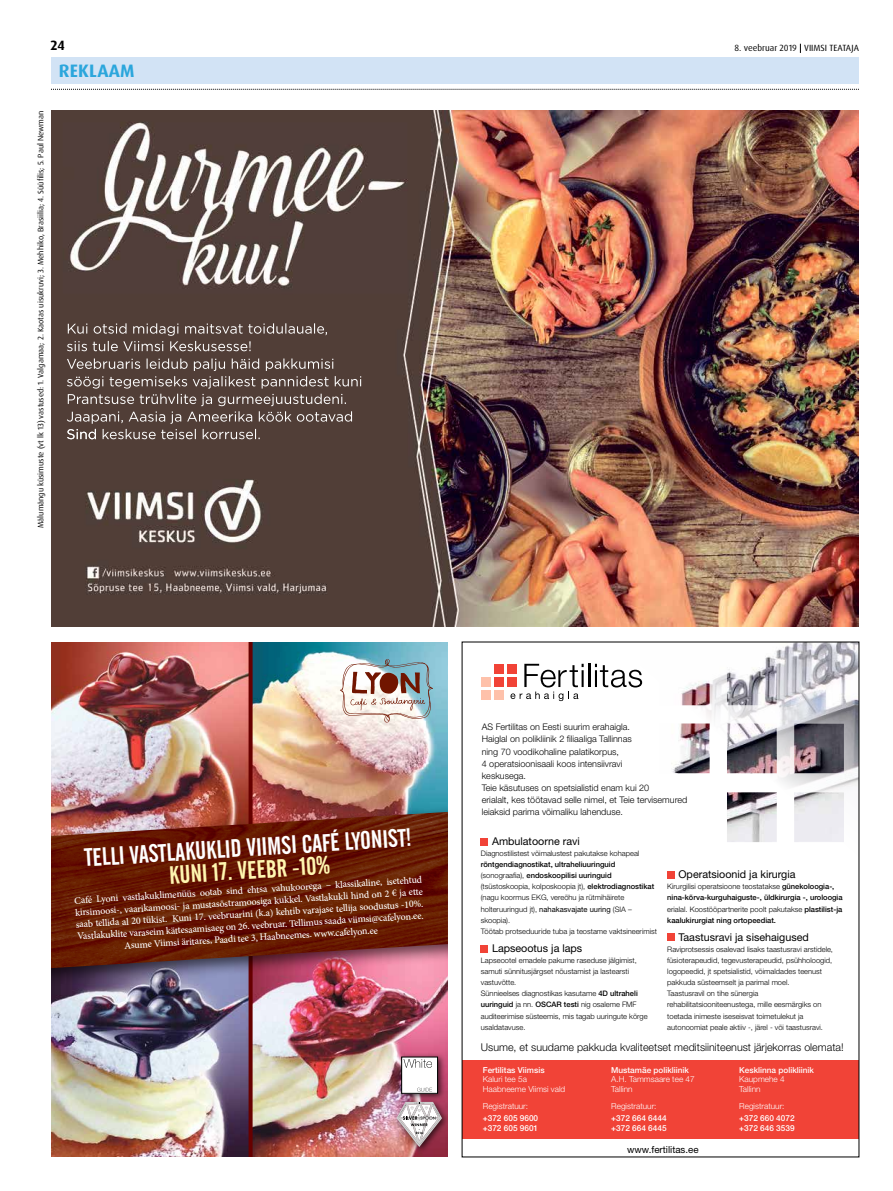
<style>
.page{position:relative;width:893px;height:1191px;background:#fff}
.page>*{position:absolute;margin:0;border:0;box-sizing:border-box;transform-origin:0 0}
.t1{font:24.9px "Alternate Gothic No 2 BT";color:#fff}
.t2{font:24.9px "Alternate Gothic No 2 BT";color:#fff6b0}
.t3{font:700 18px "Dax Pro";letter-spacing:.01em;color:#2ba6dc}
.t4{font:700 13.5px "Dax Pro";color:#000}
.t5{font:10.7px "Helvetica Neue LT Std";color:#000}
.t6{font:300 10.7px "Helvetica Neue LT Std";color:#000}
.t7{font:500 10px/12px "Minion Pro";color:#fff;text-align:center}
.t8{font:9.7px "Helvetica Neue LT Std";color:#000}
.t9{font:300 9.1px/12.1px "Helvetica Neue LT Std";color:#000}
.t10{font:9px "Dax Pro";color:#000}
.t11{font:500 8.2px/10.1px "Helvetica Neue LT Std";color:#fff}
.t12{font:300 8.2px/9.5px "Helvetica Neue LT Std";color:#fff}
.t13{font:8px "Dax Pro";color:#000}
.t14{font:300 7.5px/11.1px "Helvetica Neue LT Std";color:#000}
.t15{font:500 7.5px/11.1px "Helvetica Neue LT Std";color:#000}
.s1{font-weight:500}
.s2{font-weight:400}
.s3{font-weight:300}
</style>
<div class="page">
<div style="left:51px;top:57px;width:808px;height:26px;background:#d2e3f5"></div>
<svg style="left:51px;top:89px;width:808px;height:1px"></svg>
<hr style="left:588px;top:664px;width:2px;height:23px;background:#000">
<svg style="left:595px;top:664px;width:47px;height:23px"></svg>
<svg style="left:510px;top:664px;width:74px;height:37px"></svg>
<div style="left:507px;top:663px;width:10px;height:10px;background:#f14337"></div>
<div style="left:494px;top:663px;width:10px;height:10px;background:#f14337"></div>
<div style="left:507px;top:677px;width:10px;height:10px;background:#f14337"></div>
<div style="left:494px;top:677px;width:10px;height:10px;background:#f14337"></div>
<div style="left:481px;top:677px;width:10px;height:10px;background:#fec1aa"></div>
<div style="left:494px;top:690px;width:10px;height:10px;background:#fec1aa"></div>
<div style="left:481px;top:690px;width:10px;height:10px;background:#fec1aa"></div>
<div style="left:462px;top:1060px;width:397px;height:79px;background:#f14337"></div>
<div style="left:481px;top:838px;width:7px;height:7px;background:#f14337"></div>
<div style="left:481px;top:945px;width:7px;height:7px;background:#f14337"></div>
<div style="left:667px;top:871px;width:7px;height:7px;background:#f14337"></div>
<div style="left:667px;top:934px;width:7px;height:7px;background:#f14337"></div>
<img style="left:671px;top:655px;width:173px;height:187px">
<img style="left:51px;top:988px;width:198px;height:169px">
<img style="left:51px;top:642px;width:198px;height:160px">
<img style="left:253px;top:642px;width:195px;height:160px">
<img style="left:253px;top:988px;width:195px;height:169px">
<svg style="left:249px;top:642px;width:4px;height:515px"></svg>
<div style="left:51px;top:802px;width:397px;height:186px;background:#000;opacity:.6"></div>
<img style="left:51px;top:812px;width:397px;height:156px">
<svg style="left:340px;top:658px;width:93px;height:64px"></svg>
<div style="left:393px;top:1098px;width:55px;height:56px;background:#000;opacity:.7"></div>
<svg style="left:396px;top:1101px;width:46px;height:46px"></svg>
<div style="left:397px;top:1053px;width:49px;height:48px;background:#000;opacity:.7"></div>
<div style="left:402px;top:1057px;width:35px;height:36px;background:#fff"></div>
<div style="left:401px;top:1056px;width:37px;height:37px;border:1px solid #000"></div>
<svg style="left:404px;top:1059px;width:28px;height:8px"></svg>
<svg style="left:417px;top:1087px;width:15px;height:4px"></svg>
<img style="left:51px;top:111px;width:808px;height:515px">
<h3 class="t4" style="left:51px;top:37px;width:16px">24</h3>
<h2 class="t3" style="left:59px;top:59px;width:77px">REKLAAM</h2>
<p class="t13" style="left:35px;top:528px;width:419px;rotate:-90deg">Mälumängu küsimuste (vt lk 13) vastused: 1. Valgamaa; 2. Kaotas uisukruvi; 3. Mehhiko, Brasiilia; 4. Süüfilis; 5. Paul Newman</p>
<p class="t10" style="left:734px;top:42px;width:126px">8. veebruar 2019 VIIMSI TEATAJA</p>
<h1 class="t1" style="left:84px;top:845px;width:329px;rotate:-4deg">TELLI VASTLAKUKLID VIIMSI CAFÉ LYONIST!</h1>
<h1 class="t2" style="left:168px;top:861px;width:162px;rotate:-4deg">KUNI 17. VEEBR -10%</h1>
<p class="t7" style="left:74px;top:893px;width:350px;rotate:-3deg">Café Lyoni vastlakuklimenüüs ootab sind ehtsa vahukoorega – klassikaline, isetehtud kirsimoosi-, vaarikamoosi- ja mustasõstramoosiga kukkel. Vastlakukli hind on 2 € ja ette saab tellida al 20 tükist. Kuni 17. veebruarini (k.a) kehtib varajase tellija soodustus -10%.<br>Vastlakuklite varaseim kättesaamisaeg on 26. veebruar. Tellimus saada viimsi@cafelyon.ee.<br>Asume Viimsi äritares, Paadi tee 3, Haabneemes. www.cafelyon.ee</p>
<p class="t9" style="left:482px;top:721px;width:207px">AS Fertilitas on Eesti suurim erahaigla.<br>Haiglal on polikliinik 2 filiaaliga Tallinnas<br>ning 70 voodikohaline palatikorpus,<br>4 operatsioonisaali koos intensiivravi<br>keskusega.<br>Teie käsutuses on spetsialistid enam kui 20<br>erialalt, kes töötavad selle nimel, et Teie tervisemured leiaksid parima võimaliku lahenduse.</p>
<h3 class="t5" style="left:492px;top:835px;width:89px">Ambulatoorne ravi</h3>
<p class="t14" style="left:481px;top:848px;width:160px">Diagnostilistest võimalustest pakutakse kohapeal</p>
<p class="t14" style="left:481px;top:859px;width:178px"><span class="s1">röntgendiagnostikat, ultraheliuuringuid </span>(sonograafia), <span class="s1">endoskoopilisi uuringuid </span>(tsüstoskoopia, kolposkoopia jt), <span class="s1">elektrodiagnostikat </span>(nagu koormus EKG, vereõhu ja rütmihäirete holteruuringud jt), <span class="s2">nahakasvajate uuring</span> (SIA – skoopia).<br>Töötab protseduuride tuba ja teostame vaktsineerimist</p>
<h3 class="t5" style="left:492px;top:942px;width:92px">Lapseootus ja laps</h3>
<p class="t14" style="left:481px;top:954px;width:168px">Lapseootel emadele pakume raseduse jälgimist, samuti sünnitusjärgset nõustamist ja lastearsti vastuvõtte.<br>Sünnieelses diagnostikas kasutame <span class="s1">4D ultraheli uuringuid</span> ja nn. <span class="s1">OSCAR testi</span> nig osaleme FMF auditeerimise süsteemis, mis tagab uuringute kõrge usaldatavuse.</p>
<h3 class="t5" style="left:678px;top:868px;width:119px">Operatsioonid ja kirurgia</h3>
<p class="t15" style="left:667px;top:881px;width:177px"><span class="s3">Kirurgilisi operatsioone teostatakse</span> günekoloogia-, nina-kõrva-kurguhaiguste-, üldkirurgia -, uroloogia <span class="s3">erialal. Koostööpartnerite poolt pakutakse</span> plastilist-ja kaalukirurgiat ning ortopeediat.</p>
<h3 class="t5" style="left:678px;top:930px;width:132px">Taastusravi ja sisehaigused</h3>
<p class="t14" style="left:667px;top:943px;width:167px">Raviprotsessis osalevad lisaks taastusravi arstidele, füsioterapeudid, tegevusterapeudid, psühholoogid, logopeedid, jt spetsialistid, võimaldades teenust pakkuda süsteemselt ja parimal moel.<br>Taastusravil on tihe sünergia rehabilitatsiooniteenustega, mille eesmärgiks on toetada inimeste iseseisvat toimetulekut ja autonoomiat peale aktiiv -, järel - või taastusravi.</p>
<p class="t11" style="left:739px;top:1065px;width:76px">Kesklinna polikliinik</p>
<p class="t12" style="left:739px;top:1074px;width:47px">Kaupmehe 4<br>Tallinn</p>
<p class="t12" style="left:739px;top:1100px;width:47px">Registratuur:</p>
<p class="t11" style="left:739px;top:1112px;width:57px">+372 660 4072 +372 646 3539</p>
<h3 class="t6" style="left:481px;top:1041px;width:364px">Usume, et suudame pakkuda kvaliteetset meditsiiniteenust järjekorras olemata!</h3>
<p class="t11" style="left:483px;top:1065px;width:63px">Fertilitas Viimsis</p>
<p class="t12" style="left:483px;top:1074px;width:84px">Kaluri tee 5a<br>Haabneeme Viimsi vald</p>
<p class="t12" style="left:483px;top:1100px;width:47px">Registratuur:</p>
<p class="t11" style="left:483px;top:1112px;width:57px">+372 605 9600 +372 605 9601</p>
<p class="t11" style="left:611px;top:1065px;width:79px">Mustamäe polikliinik</p>
<p class="t12" style="left:611px;top:1074px;width:85px">A.H. Tammsaare tee 47<br>Tallinn</p>
<p class="t12" style="left:611px;top:1100px;width:47px">Registratuur:</p>
<p class="t11" style="left:611px;top:1112px;width:57px">+372 664 6444 +372 664 6445</p>
<p class="t8" style="left:627px;top:1144px;width:73px">www.fertilitas.ee</p>
</div>
